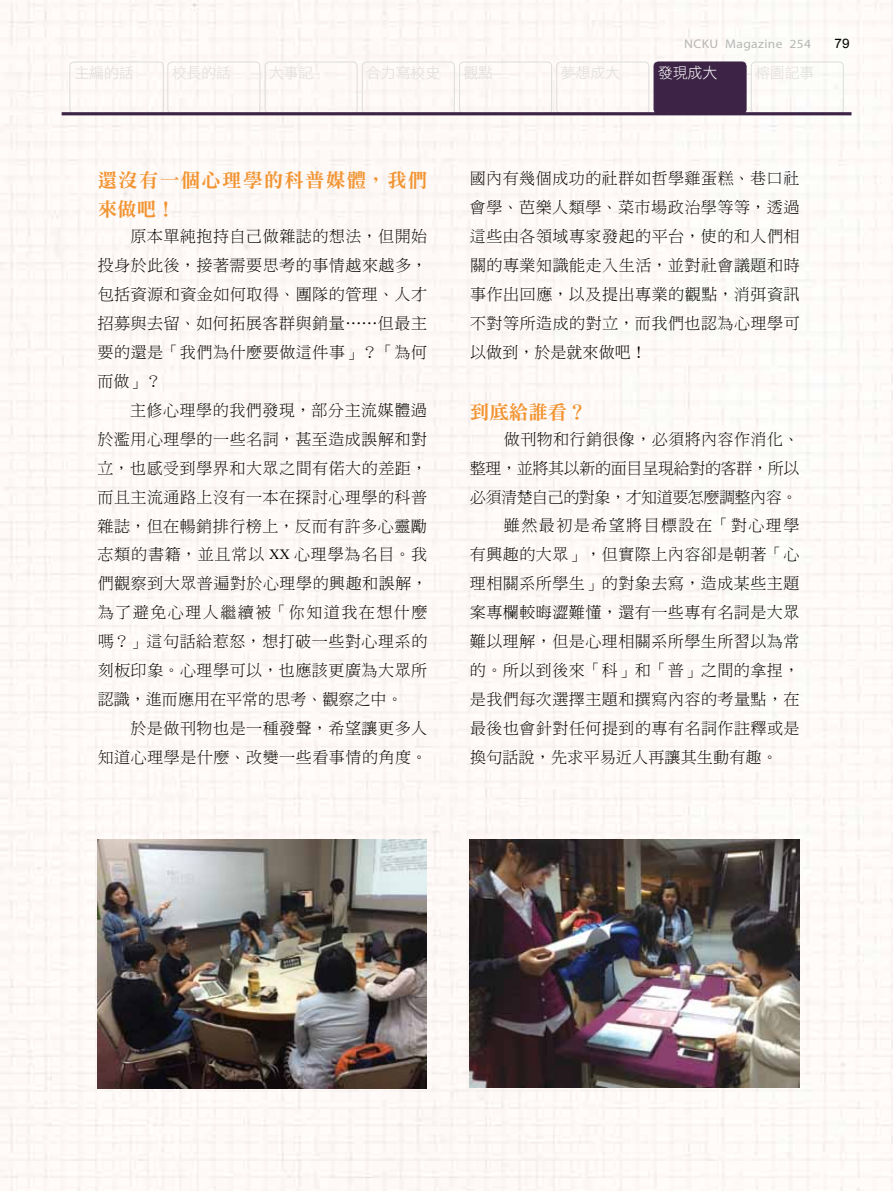
<style>
.page{position:relative;width:893px;height:1191px;background:#fef9f6}
.page>*{position:absolute;margin:0;border:0;box-sizing:border-box;transform-origin:0 0}
.t1{font:19.5px/29px "DF Ming Std W9";letter-spacing:.065em;color:#f29432}
.t2{font:16.05px/29px "DF Ming Std W3";letter-spacing:.03em;color:#000;text-align:justify}
.t3{font:16.05px "DF Ming Std W3";letter-spacing:-.025em;color:#000}
.t4{font:16.05px "DF Ming Std W3";letter-spacing:-.03em;color:#000}
.t5{font:16.05px "DF Ming Std W3";letter-spacing:.01em;color:#000}
.t6{font:16.05px "DF Ming Std W3";letter-spacing:.09em;color:#000}
.t7{font:15px "DF Li Hei Std W3";letter-spacing:-.01em;color:#dcdddd}
.t8{font:15px "DF Li Hei Std W3";color:#fff}
.t9{font:13.05px "Arial";color:#000}
.t10{font:12.6px "Myriad Pro";letter-spacing:.03em;color:#b5b6b6;scale:1.08 1}
.s1{font-family:"Times New Roman";font-size:14.1px}
</style>
<div class="page">
<img style="left:0;top:0;width:1px;height:663px">
<img style="left:97px;top:839px;width:330px;height:250px">
<img style="left:470px;top:839px;width:329px;height:248px">
<div style="left:168px;top:62px;width:92px;height:52px;border:1px solid #dcdddd;border-radius:4px"></div>
<div style="left:265px;top:62px;width:92px;height:52px;border:1px solid #dcdddd;border-radius:4px"></div>
<div style="left:362px;top:62px;width:93px;height:52px;border:1px solid #dcdddd;border-radius:4px"></div>
<div style="left:459px;top:62px;width:93px;height:52px;border:1px solid #dcdddd;border-radius:4px"></div>
<div style="left:557px;top:62px;width:92px;height:52px;border:1px solid #dcdddd;border-radius:4px"></div>
<div style="left:654px;top:62px;width:92px;height:52px;background:#3d2446;border-radius:4px"></div>
<div style="left:654px;top:62px;width:92px;height:52px;border:1px solid #3d2446;border-radius:4px"></div>
<div style="left:751px;top:62px;width:92px;height:52px;border:1px solid #dcdddd;border-radius:4px"></div>
<div style="left:70px;top:62px;width:94px;height:52px;border:1px solid #dcdddd;border-radius:4px"></div>
<hr style="left:62px;top:112px;width:789px;height:3px;background:#3d2446">
<p class="t10" style="left:684px;top:36px;width:119px">NCKU Magazine 254</p>
<p class="t9" style="left:834px;top:35px;width:17px">79</p>
<p class="t7" style="left:74px;top:64px;width:61px">主編的話</p>
<p class="t7" style="left:172px;top:64px;width:61px">校長的話</p>
<p class="t7" style="left:269px;top:64px;width:46px">大事記</p>
<p class="t7" style="left:366px;top:64px;width:76px">合力寫校史</p>
<p class="t7" style="left:463px;top:64px;width:31px">觀點</p>
<p class="t7" style="left:561px;top:64px;width:61px">夢想成大</p>
<p class="t8" style="left:658px;top:64px;width:61px">發現成大</p>
<p class="t7" style="left:755px;top:64px;width:61px">榕園記事</p>
<p class="t1" style="left:98px;top:165px;width:331px">還沒有一個心理學的科普媒體，我們來做吧！</p>
<p class="t2" style="left:97px;top:221px;width:331px;text-indent:33px">原本單純抱持自己做雜誌的想法，但開始投身於此後，接著需要思考的事情越來越多，包括資源和資金如何取得、團隊的管理、人才招募與去留、如何拓展客群與銷量⋯⋯但最主要的還是「我們為什麼要做這件事」？「為何而做」？</p>
<p class="t2" style="left:97px;top:395px;width:331px;text-indent:33px">主修心理學的我們發現，部分主流媒體過於濫用心理學的一些名詞，甚至造成誤解和對立，也感受到學界和大眾之間有偌大的差距，而且主流通路上沒有一本在探討心理學的科普雜誌，但在暢銷排行榜上，反而有許多心靈勵志類的書籍，並且常以 <span class="s1">XX</span> 心理學為名目。我們觀察到大眾普遍對於心理學的興趣和誤解，為了避免心理人繼續被「你知道我在想什麼嗎？」這句話給惹怒，想打破一些對心理系的刻板印象。心理學可以，也應該更廣為大眾所認識，進而應用在平常的思考、觀察之中。</p>
<p class="t2" style="left:98px;top:713px;width:331px;text-align:right">於是做刊物也是一種發聲，希望讓更多人<br>知道心理學是什麼、改變一些看事情的角度。</p>
<p class="t2" style="left:470px;top:163px;width:332px">國內有幾個成功的社群如哲學雞蛋糕、巷口社會學、芭樂人類學、菜市場政治學等等，透過這些由各領域專家發起的平台，使的和人們相關的專業知識能走入生活，並對社會議題和時事作出回應，以及提出專業的觀點，消弭資訊不對等所造成的對立，而我們也認為心理學可以做到，於是就來做吧！</p>
<p class="t1" style="left:470px;top:397px;width:118px">到底給誰看？</p>
<p class="t2" style="left:504px;top:424px;width:297px">做刊物和行銷很像，必須將內容作消化、</p>
<p class="t3" style="left:470px;top:459px;width:331px">整理，並將其以新的面目呈現給對的客群，所以</p>
<p class="t4" style="left:470px;top:488px;width:329px">必須清楚自己的對象，才知道要怎麼調整內容。</p>
<p class="t6" style="left:504px;top:517px;width:297px">雖然最初是希望將目標設在「對心理學</p>
<p class="t2" style="left:470px;top:540px;width:331px">有興趣的大眾」，但實際上內容卻是朝著「心</p>
<p class="t2" style="left:470px;top:569px;width:331px">理相關系所學生」的對象去寫，造成某些主題</p>
<p class="t2" style="left:470px;top:598px;width:331px">案專欄較晦澀難懂，還有一些專有名詞是大眾</p>
<p class="t2" style="left:470px;top:627px;width:331px">難以理解，但是心理相關系所學生所習以為常</p>
<p class="t2" style="left:470px;top:656px;width:331px">的。所以到後來「科」和「普」之間的拿捏，</p>
<p class="t2" style="left:470px;top:685px;width:331px">是我們每次選擇主題和撰寫內容的考量點，在</p>
<p class="t2" style="left:470px;top:713px;width:331px">最後也會針對任何提到的專有名詞作註釋或是</p>
<p class="t5" style="left:470px;top:748px;width:309px">換句話說，先求平易近人再讓其生動有趣。</p>
</div>
